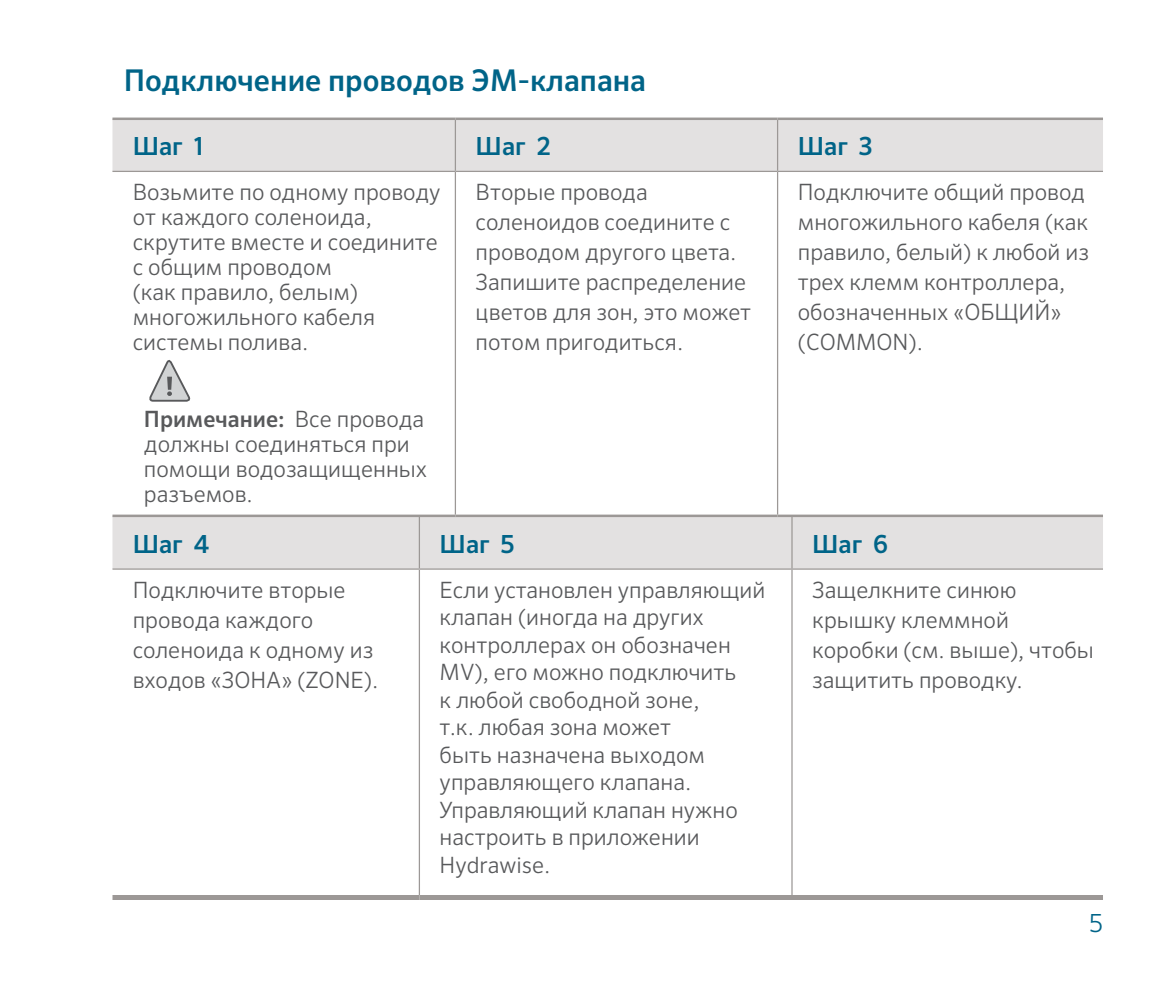
<style>
.page{position:relative;width:1170px;height:990px;background:#fff}
.page>*{position:absolute;margin:0;border:0;box-sizing:border-box;transform-origin:0 0}
.t1{font:500 30px "Sero Pro";color:#006488}
.t2{font:500 25px "Sero Pro";color:#006488}
.t3{font:300 25px "Sero Pro";color:#006488}
.t4{font:300 22.5px/30px "Sero Pro";color:#58595b}
.s1{font-weight:500}
</style>
<div class="page">
<div style="left:112px;top:517px;width:991px;height:51px;background:#e3e1e1"></div>
<hr style="left:419px;top:517px;width:1px;height:51px;background:#9c9896">
<hr style="left:419px;top:570px;width:1px;height:325px;background:#9c9896">
<hr style="left:112px;top:568px;width:307px;height:2px;background:#9c9896">
<hr style="left:419px;top:568px;width:373px;height:2px;background:#9c9896">
<hr style="left:792px;top:568px;width:311px;height:2px;background:#9c9896">
<hr style="left:791px;top:570px;width:2px;height:325px;background:#9c9896">
<hr style="left:791px;top:517px;width:2px;height:51px;background:#9c9896">
<div style="left:112px;top:895px;width:307px;height:5px;background:#9c9896"></div>
<div style="left:419px;top:895px;width:373px;height:5px;background:#9c9896"></div>
<div style="left:792px;top:895px;width:311px;height:5px;background:#9c9896"></div>
<svg style="left:112px;top:117px;width:991px;height:1px"></svg>
<div style="left:112px;top:120px;width:991px;height:51px;background:#e3e1e1"></div>
<hr style="left:455px;top:120px;width:1px;height:51px;background:#9c9896">
<hr style="left:455px;top:172px;width:1px;height:343px;background:#9c9896">
<hr style="left:112px;top:171px;width:343px;height:1px;background:#9c9896">
<hr style="left:455px;top:171px;width:323px;height:1px;background:#9c9896">
<hr style="left:778px;top:171px;width:325px;height:1px;background:#9c9896">
<hr style="left:777px;top:172px;width:1px;height:343px;background:#9c9896">
<hr style="left:777px;top:120px;width:1px;height:51px;background:#9c9896">
<hr style="left:112px;top:118px;width:343px;height:2px;background:#9c9896">
<hr style="left:455px;top:118px;width:323px;height:2px;background:#9c9896">
<hr style="left:778px;top:118px;width:325px;height:2px;background:#9c9896">
<hr style="left:112px;top:515px;width:343px;height:2px;background:#9c9896">
<hr style="left:455px;top:515px;width:323px;height:2px;background:#9c9896">
<hr style="left:778px;top:515px;width:325px;height:2px;background:#9c9896">
<svg style="left:149px;top:360px;width:42px;height:42px"></svg>
<h1 class="t1" style="left:124px;top:63px;width:524px">Подключение проводов ЭМ-клапана</h1>
<p class="t2" style="left:133px;top:131px;width:72px">Шаг 1</p>
<p class="t2" style="left:476px;top:131px;width:77px">Шаг 2</p>
<p class="t2" style="left:798px;top:131px;width:76px">Шаг 3</p>
<p class="t4" style="left:133px;top:179px;width:309px;line-height:25px">Возьмите по одному проводу от каждого соленоида, скрутите вместе и соедините с общим проводом<br>(как правило, белым) многожильного кабеля системы полива.</p>
<p class="t4" style="left:476px;top:177px;width:277px">Вторые провода соленоидов соедините с проводом другого цвета.<br>Запишите распределение цветов для зон, это может потом пригодиться.</p>
<p class="t4" style="left:798px;top:177px;width:293px">Подключите общий провод многожильного кабеля (как правило, белый) к любой из трех клемм контроллера, обозначенных «ОБЩИЙ» (COMMON).</p>
<p class="t4" style="left:144px;top:406px;width:285px;line-height:25px"><span class="s1">Примечание:</span> Все провода должны соединяться при помощи водозащищенных разъемов.</p>
<p class="t2" style="left:133px;top:529px;width:78px">Шаг 4</p>
<p class="t2" style="left:440px;top:529px;width:76px">Шаг 5</p>
<p class="t2" style="left:812px;top:529px;width:77px">Шаг 6</p>
<p class="t4" style="left:133px;top:575px;width:247px">Подключите вторые провода каждого соленоида к одному из входов «ЗОНА» (ZONE).</p>
<p class="t4" style="left:440px;top:576px;width:327px;line-height:27.5px">Если установлен управляющий клапан (иногда на других контроллерах он обозначен<br>MV), его можно подключить<br>к любой свободной зоне,<br>т.к. любая зона может<br>быть назначена выходом управляющего клапана.<br>Управляющий клапан нужно настроить в приложении<br>Hydrawise.</p>
<p class="t4" style="left:812px;top:575px;width:283px">Защелкните синюю крышку клеммной коробки (см. выше), чтобы защитить проводку.</p>
<p class="t3" style="left:1090px;top:909px;width:15px">5</p>
</div>
